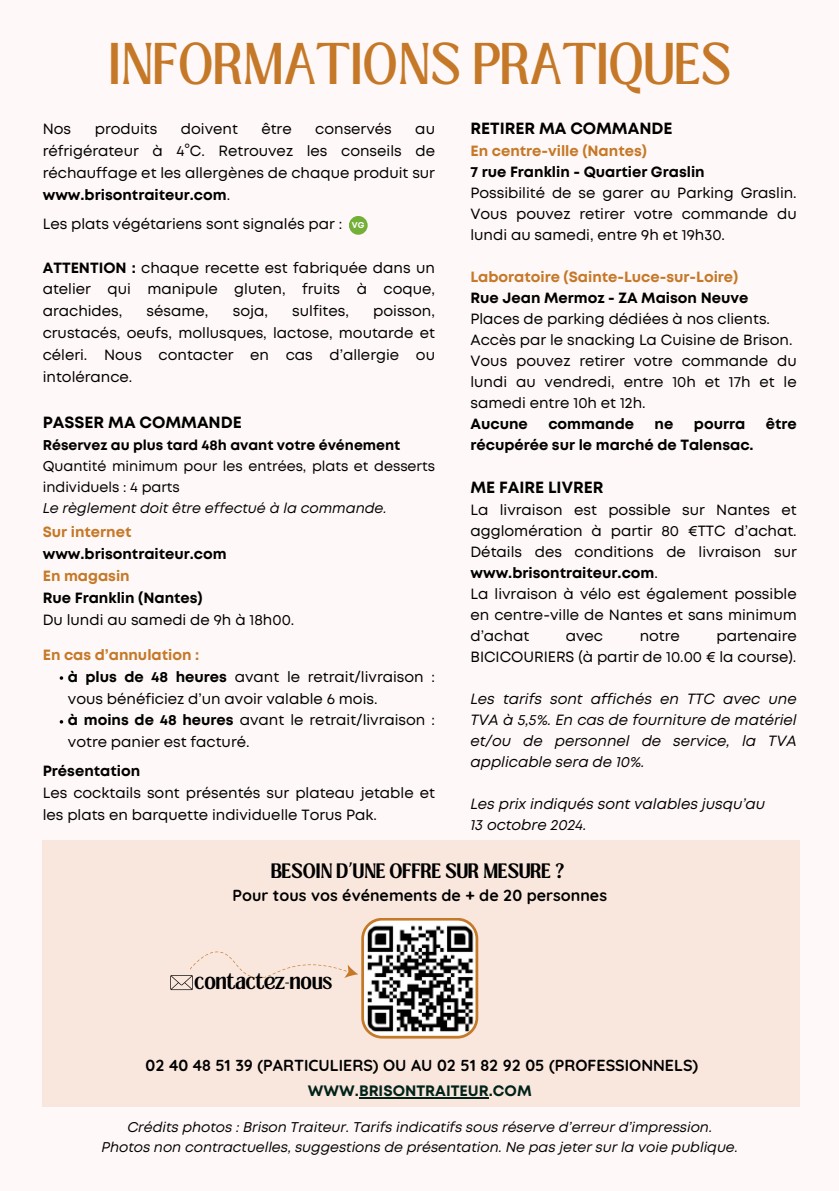
<style>
.page{position:relative;width:839px;height:1191px;background:#fff}
.page>*{position:absolute;margin:0;border:0;box-sizing:border-box;transform-origin:0 0}
.t1{font:45px "Loubag";color:#c57928}
.t2{font:700 16.2px "Mont";color:#000}
.t3{font:700 16px "Quicksand";color:#000}
.t4{font:700 16px "Loubag";color:#000}
.t5{font:700 15px "Mont";color:#002219}
.t6{font:14.8px/22px "Mont";color:#000;text-align:justify}
.t7{font:italic 14.8px/21px "Mont";color:#000;text-align:justify}
.t8{font:700 14.8px "Mont";color:#000}
.t9{font:700 14.8px "Mont";color:#c57928}
.t10{font:14.2px/21px "Mont";color:#000}
.t11{font:700 14.2px "Mont";color:#000}
.t12{font:italic 14.2px "Mont";color:#000}
.t13{font:italic 14px/20px "Mont";color:#000;text-align:center}
.t14{font:700 8.4px "Mont";color:#fff}
.s1{font-weight:700}
.s2{font-weight:700;color:#c57928}
</style>
<div class="page">
<div style="left:0;top:0;width:838px;height:1191px;background:#fff8f8"></div>
<svg style="left:60px;top:676px;width:3px;height:4px"></svg>
<svg style="left:60px;top:720px;width:3px;height:4px"></svg>
<div style="left:349px;top:216px;width:18px;height:19px;background:#74af38;border-radius:50%"></div>
<div style="left:43px;top:840px;width:756px;height:267px;background:#f9e7dd"></div>
<svg style="left:170px;top:918px;width:308px;height:121px"></svg>
<hr style="left:359px;top:1097px;width:130px;height:1px;background:#002219">
<h1 class="t1" style="left:108px;top:28px;width:624px">INFORMATIONS PRATIQUES</h1>
<p class="t2" style="left:470px;top:122px;width:204px">RETIRER MA COMMANDE</p>
<p class="t9" style="left:470px;top:145px;width:178px">En centre-ville (Nantes)</p>
<p class="t8" style="left:470px;top:166px;width:236px">7 rue Franklin - Quartier Graslin</p>
<p class="t6" style="left:470px;top:183px;width:328px;line-height:21px">Possibilité de se garer au Parking Graslin.<br>Vous pouvez retirer votre commande du lundi au samedi, entre 9h et 19h30.</p>
<p class="t9" style="left:470px;top:271px;width:269px">Laboratoire (Sainte-Luce-sur-Loire)</p>
<p class="t8" style="left:470px;top:292px;width:279px">Rue Jean Mermoz - ZA Maison Neuve</p>
<p class="t6" style="left:470px;top:309px;width:328px;line-height:21px;text-align:left">Places de parking dédiées à nos clients.<br>Accès par le snacking La Cuisine de Brison.<br>Vous pouvez retirer votre commande du lundi au vendredi, entre 10h et 17h et le samedi entre 10h et 12h.</p>
<p class="t8" style="left:470px;top:418px;width:59px">Aucune</p>
<p class="t8" style="left:548px;top:418px;width:87px">commande</p>
<p class="t8" style="left:654px;top:418px;width:20px">ne</p>
<p class="t8" style="left:693px;top:418px;width:53px">pourra</p>
<p class="t8" style="left:765px;top:418px;width:32px">être</p>
<p class="t8" style="left:470px;top:439px;width:285px">récupérée sur le marché de Talensac.</p>
<p class="t2" style="left:470px;top:481px;width:134px">ME FAIRE LIVRER</p>
<p class="t6" style="left:470px;top:500px;width:328px;line-height:21px;text-align:left">La livraison est possible sur Nantes et agglomération à partir 80 €TTC d’achat.<br>Détails des conditions de livraison sur <span class="s1">www.brisontraiteur.com</span>.<br>La livraison à vélo est également possible en centre-ville de Nantes et sans minimum d’achat</p>
<p class="t6" style="left:43px;top:119px;width:30px">Nos</p>
<p class="t6" style="left:95px;top:119px;width:64px">produits</p>
<p class="t6" style="left:181px;top:119px;width:58px">doivent</p>
<p class="t6" style="left:261px;top:119px;width:32px">être</p>
<p class="t6" style="left:315px;top:119px;width:78px">conservés</p>
<p class="t6" style="left:43px;top:119px;width:394px;text-indent:372px">au réfrigérateur à 4°C. Retrouvez les conseils de réchauffage et les allergènes de chaque produit sur <span class="s1">www.brisontraiteur.com</span>.</p>
<p class="t6" style="left:43px;top:214px;width:301px">Les plats végétariens sont signalés par :</p>
<p class="t6" style="left:43px;top:257px;width:394px"><span class="s1">ATTENTION :</span> chaque recette est fabriquée dans un atelier qui manipule gluten, fruits à coque, arachides,</p>
<p class="t14" style="left:352px;top:222px;width:14px">VG</p>
<p class="t6" style="left:147px;top:301px;width:63px">sésame,</p>
<p class="t6" style="left:233px;top:301px;width:37px">soja,</p>
<p class="t6" style="left:292px;top:301px;width:58px">sulfites,</p>
<p class="t6" style="left:43px;top:301px;width:394px;text-indent:330px">poisson, crustacés, oeufs, mollusques, lactose, moutarde et céleri. Nous contacter en cas d’allergie ou intolérance.</p>
<p class="t2" style="left:43px;top:416px;width:201px">PASSER MA COMMANDE</p>
<p class="t11" style="left:43px;top:439px;width:359px">Réservez au plus tard 48h avant votre événement</p>
<p class="t10" style="left:43px;top:456px;width:394px">Quantité minimum pour les entrées, plats et desserts individuels : 4 parts</p>
<p class="t12" style="left:43px;top:502px;width:345px">Le règlement doit être effectué à la commande.</p>
<p class="t9" style="left:43px;top:526px;width:90px">Sur internet</p>
<p class="t8" style="left:43px;top:548px;width:185px">www.brisontraiteur.com</p>
<p class="t9" style="left:43px;top:570px;width:89px">En magasin</p>
<p class="t8" style="left:43px;top:592px;width:161px">Rue Franklin (Nantes)</p>
<p class="t6" style="left:43px;top:610px;width:253px">Du lundi au samedi de 9h à 18h00.</p>
<p class="t6" style="left:68px;top:645px;width:368px;text-align:left;text-indent:-25px"><span class="s2">En cas d’annulation :<br></span><span class="s1">à plus de 48 heures</span> avant le retrait/livraison : vous bénéficiez d’un avoir valable 6 mois.<br><span class="s1">à moins de 48 heures</span> avant le retrait/livraison : votre panier est facturé.</p>
<p class="t8" style="left:43px;top:766px;width:99px">Présentation</p>
<p class="t6" style="left:43px;top:783px;width:394px">Les cocktails sont présentés sur plateau jetable et les plats en barquette individuelle Torus Pak.</p>
<p class="t6" style="left:470px;top:626px;width:328px;line-height:21px;text-align:right">partenaire<br>BICICOURIERS (à partir de 10.00 € la course).</p>
<p class="t7" style="left:470px;top:689px;width:328px">Les tarifs sont affichés en TTC avec une TVA à 5,5%. En cas de fourniture de matériel et/ou de personnel de service, la TVA applicable sera de 10%.</p>
<p class="t7" style="left:470px;top:794px;width:296px">Les prix indiqués sont valables jusqu’au<br>13 octobre 2024.</p>
<p class="t6" style="left:565px;top:626px;width:39px">avec</p>
<p class="t6" style="left:639px;top:626px;width:42px">notre</p>
<p class="t4" style="left:271px;top:858px;width:295px">BESOIN D’UNE OFFRE SUR MESURE ?</p>
<p class="t3" style="left:232px;top:885px;width:376px">Pour tous vos événements de + de 20 personnes</p>
<p class="t4" style="left:194px;top:969px;width:139px">contactez-nous</p>
<p class="t3" style="left:146px;top:1055px;width:554px">02 40 48 51 39 (PARTICULIERS) OU AU 02 51 82 92 05 (PROFESSIONNELS)</p>
<p class="t5" style="left:308px;top:1085px;width:225px">WWW.BRISONTRAITEUR.COM</p>
<p class="t13" style="left:101px;top:1118px;width:638px">Crédits photos : Brison Traiteur. Tarifs indicatifs sous réserve d’erreur d’impression.<br>Photos non contractuelles, suggestions de présentation. Ne pas jeter sur la voie publique.</p>
</div>
